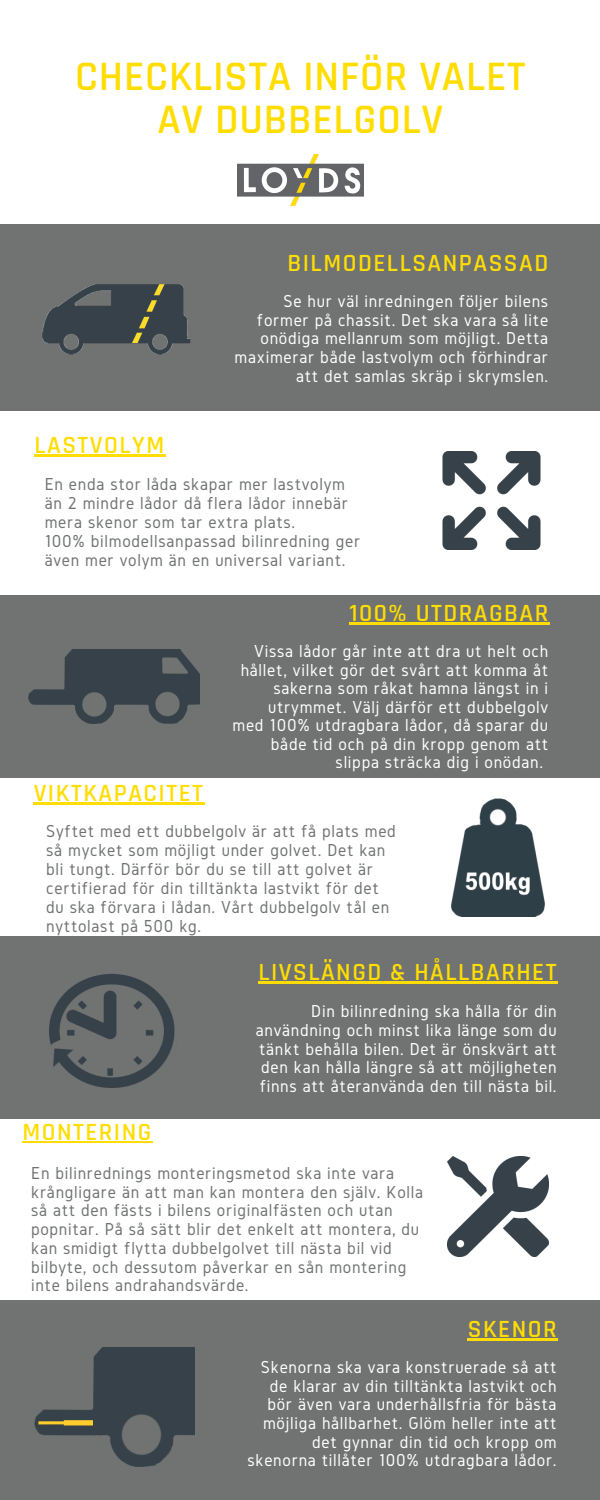
<style>
.page{position:relative;width:600px;height:1500px;background:#fff}
.page>*{position:absolute;margin:0;border:0;box-sizing:border-box;transform-origin:0 0}
.t1{font:600 42.4px/42.4px "Rajdhani";letter-spacing:.02em;color:#fd0;text-align:center}
.t2{font:600 25px "Rajdhani";letter-spacing:.06em;color:#fd0}
.t3{font:18px/18.6px "Gidole";letter-spacing:.04em;color:#fff;text-align:right}
.t4{font:18px/18.9px "Gidole";letter-spacing:.04em;color:#707372}
</style>
<div class="page">
<div style="left:0;top:224px;width:600px;height:186px;background:#707372"></div>
<div style="left:0;top:595px;width:600px;height:183px;background:#707372"></div>
<div style="left:0;top:1300px;width:600px;height:200px;background:#707372"></div>
<img style="left:237px;top:154px;width:126px;height:51px">
<div style="left:0;top:936px;width:600px;height:183px;background:#707372"></div>
<img style="left:443px;top:452px;width:97px;height:97px">
<img style="left:42px;top:284px;width:149px;height:71px">
<img style="left:29px;top:650px;width:170px;height:74px">
<img style="left:450px;top:798px;width:96px;height:118px">
<img style="left:34px;top:1347px;width:161px;height:120px">
<img style="left:448px;top:1156px;width:100px;height:101px">
<img style="left:49px;top:974px;width:126px;height:113px">
<hr style="left:349px;top:622px;width:201px;height:2px;background:#fd0">
<hr style="left:34px;top:802px;width:171px;height:2px;background:#fd0">
<hr style="left:468px;top:1338px;width:90px;height:2px;background:#fd0">
<hr style="left:22px;top:1141px;width:131px;height:2px;background:#fd0">
<hr style="left:258px;top:982px;width:300px;height:2px;background:#fd0">
<hr style="left:34px;top:455px;width:132px;height:2px;background:#fd0">
<h1 class="t1" style="left:75px;top:57px;width:452px">CHECKLISTA INFÖR VALET<br>AV DUBBELGOLV</h1>
<h2 class="t2" style="left:288px;top:248px;width:262px">BILMODELLSANPASSAD</h2>
<h2 class="t2" style="left:34px;top:430px;width:131px">LASTVOLYM</h2>
<p class="t3" style="left:235px;top:292px;width:315px">Se hur väl inredningen följer bilens former på chassit. Det ska vara så lite onödiga mellanrum som möjligt. Detta maximerar både lastvolym och förhindrar att det samlas skräp i skrymslen.</p>
<p class="t4" style="left:45px;top:474px;width:317px">En enda stor låda skapar mer lastvolym än 2 mindre lådor då flera lådor innebär mera skenor som tar extra plats.<br>100% bilmodellsanpassad bilinredning ger även mer volym än en universal variant.</p>
<h2 class="t2" style="left:349px;top:597px;width:200px">100% UTDRAGBAR</h2>
<h2 class="t2" style="left:34px;top:777px;width:171px">VIKTKAPACITET</h2>
<p class="t3" style="left:233px;top:641px;width:317px">Vissa lådor går inte att dra ut helt och hållet, vilket gör det svårt att komma åt sakerna som råkat hamna längst in i utrymmet. Välj därför ett dubbelgolv<br>med 100% utdragbara lådor, då sparar du både tid och på din kropp genom att slippa sträcka dig i onödan.</p>
<p class="t4" style="left:46px;top:822px;width:351px">Syftet med ett dubbelgolv är att få plats med så mycket som möjligt under golvet. Det kan bli tungt. Därför bör du se till att golvet är certifierad för din tilltänkta lastvikt för det du ska förvara i lådan. Vårt dubbelgolv tål en nyttolast på 500 kg.</p>
<h2 class="t2" style="left:258px;top:957px;width:300px">LIVSLÄNGD &amp; HÅLLBARHET</h2>
<h2 class="t2" style="left:22px;top:1116px;width:131px">MONTERING</h2>
<p class="t3" style="left:256px;top:1001px;width:302px;text-align:justify;text-indent:55px">Din bilinredning ska hålla för din användning och minst lika länge som du tänkt behålla bilen. Det är önskvärt att den kan hålla längre så att möjligheten finns att återanvända den till nästa bil.</p>
<p class="t4" style="left:31px;top:1163px;width:394px">En bilinrednings monteringsmetod ska inte vara krångligare än att man kan montera den själv. Kolla så att den fästs i bilens originalfästen och utan popnitar. På så sätt blir det enkelt att montera, du kan smidigt flytta dubbelgolvet till nästa bil vid bilbyte, och dessutom påverkar en sån montering inte bilens andrahandsvärde.</p>
<h2 class="t2" style="left:468px;top:1314px;width:90px">SKENOR</h2>
<p class="t3" style="left:247px;top:1358px;width:311px">Skenorna ska vara konstruerade så att de klarar av din tilltänkta lastvikt och bör även vara underhållsfria för bästa möjliga hållbarhet. Glöm heller inte att det gynnar din tid och kropp om skenorna tillåter 100% utdragbara lådor.</p>
</div>
